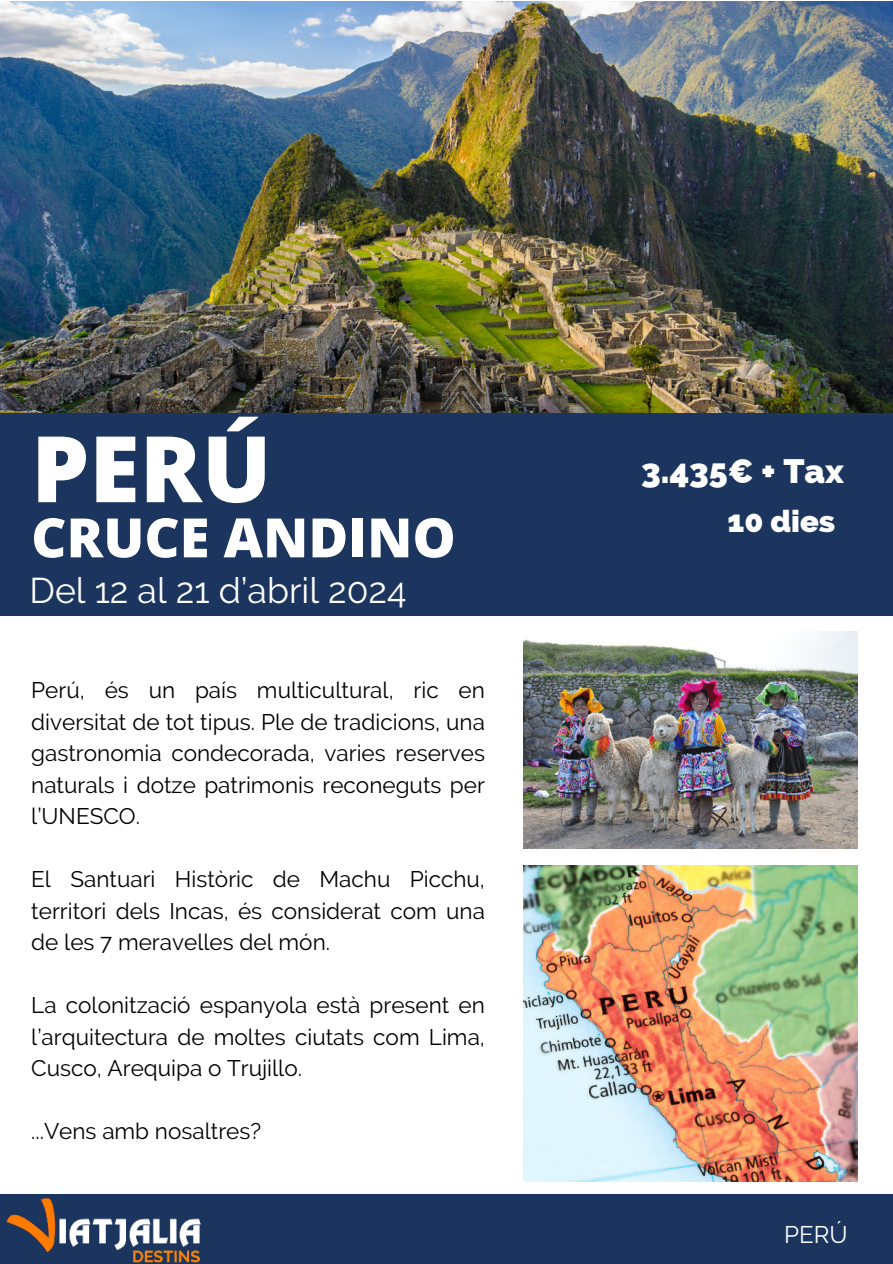
<style>
.page{position:relative;width:893px;height:1264px;background:#fff}
.page>*{position:absolute;margin:0;border:0;box-sizing:border-box;transform-origin:0 0}
.t1{font:800 91.8px "Open Sans";color:#fff}
.t2{font:800 54.3px "Open Sans";color:#fff}
.t3{font:35.55px "Raleway";color:#fff}
.t4{font:800 33.9px "Raleway";color:#fff}
.t5{font:800 30.9px "Raleway";color:#fff}
.t6{font:24px "Raleway";color:#fff}
.t7{font:22.5px/31.5px "Raleway";color:#000;text-align:justify}
</style>
<div class="page">
<div style="left:0;top:409px;width:892px;height:207px;background:#1c355e"></div>
<div style="left:0;top:1193px;width:892px;height:70px;background:#1c355e"></div>
<img style="left:0;top:1193px;width:222px;height:70px">
<img style="left:0;top:1px;width:892px;height:411px">
<img style="left:524px;top:631px;width:333px;height:218px">
<img style="left:524px;top:865px;width:333px;height:316px">
<h1 class="t1" style="left:31px;top:399px;width:242px">PERÚ</h1>
<h2 class="t2" style="left:31px;top:496px;width:426px">CRUCE ANDINO</h2>
<h3 class="t3" style="left:30px;top:569px;width:378px">Del 12 al 21 d’abril 2024</h3>
<p class="t7" style="left:31px;top:674px;width:455px">Perú, és un país multicultural, ric en diversitat de tot tipus. Ple de tradicions, una gastronomia condecorada, varies reserves naturals i dotze patrimonis reconeguts per l’UNESCO.</p>
<p class="t7" style="left:31px;top:863px;width:455px">El Santuari Històric de Machu Picchu, territori dels Incas, és considerat com una de les 7 meravelles del món.</p>
<p class="t7" style="left:31px;top:989px;width:455px">La colonització espanyola està present en l’arquitectura de moltes ciutats com Lima, Cusco, Arequipa o Trujillo.</p>
<p class="t7" style="left:31px;top:1115px;width:231px">...Vens amb nosaltres?</p>
<h3 class="t4" style="left:641px;top:452px;width:204px">3.435€ + Tax</h3>
<h3 class="t5" style="left:727px;top:503px;width:109px">10 dies</h3>
<p class="t6" style="left:784px;top:1220px;width:65px">PERÚ</p>
</div>
